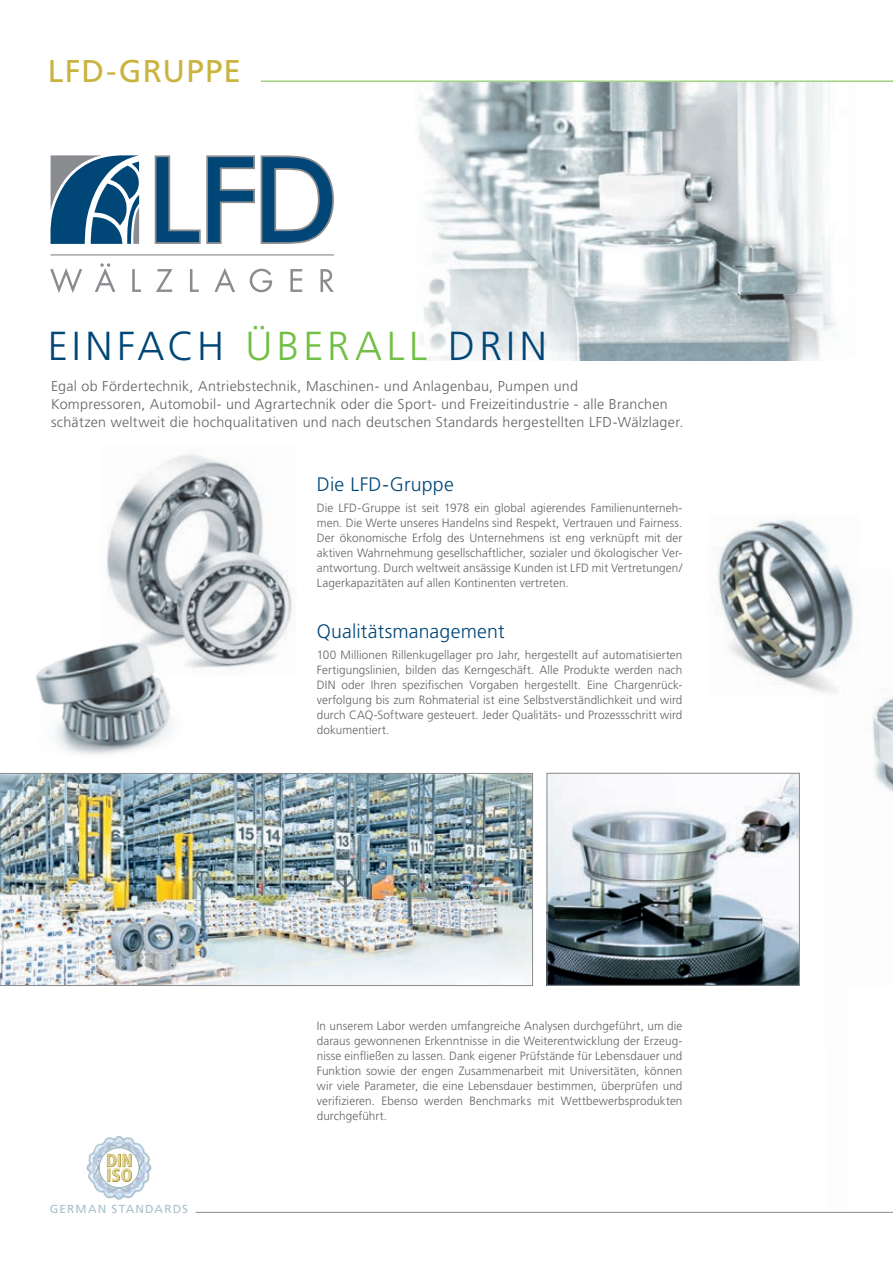
<style>
.page{position:relative;width:893px;height:1263px;background:#fff}
.page>*{position:absolute;margin:0;border:0;box-sizing:border-box;transform-origin:0 0}
.t1{font:300 40.5px "Frutiger";letter-spacing:.105em;color:#004677}
.t2{font:31.5px "Frutiger";letter-spacing:.035em;color:#c9b440}
.t3{font:300 19.5px "Frutiger";letter-spacing:.01em;color:#004677}
.t4{font:700 condensed 17.55px/14.7px "Frutiger";letter-spacing:.02em;color:#e1d397;scale:.95 1}
.t5{font:300 14.25px/18px "Frutiger";letter-spacing:.02em;color:#636366}
.t6{font:300 12px/15px "Frutiger";letter-spacing:.005em;color:#636366;text-align:justify}
.t7{font:11.55px "Frutiger";letter-spacing:.095em;color:#a6c2cb}
.s1{color:#71bf44}
</style>
<div class="page">
<img style="left:822px;top:697px;width:71px;height:515px">
<img style="left:419px;top:83px;width:416px;height:277px">
<img style="left:106px;top:454px;width:186px;height:214px">
<img style="left:0;top:773px;width:533px;height:213px">
<img style="left:549px;top:775px;width:249px;height:208px">
<div style="left:547px;top:773px;width:253px;height:212px;border:1px solid #8a8c8f"></div>
<img style="left:717px;top:519px;width:137px;height:175px">
<img style="left:36px;top:637px;width:155px;height:118px">
<div style="left:849px;top:987px;width:44px;height:225px;background:#fff"></div>
<hr style="left:261px;top:81px;width:632px;height:1px;background:#71bf44">
<hr style="left:196px;top:1212px;width:697px;height:1px;background:#8a8c8f">
<hr style="left:51px;top:254px;width:283px;height:1px;background:#8a8c8f">
<svg style="left:154px;top:155px;width:180px;height:89px"></svg>
<svg style="left:50px;top:155px;width:89px;height:89px"></svg>
<svg style="left:50px;top:268px;width:32px;height:25px"></svg>
<svg style="left:95px;top:263px;width:20px;height:29px"></svg>
<svg style="left:132px;top:269px;width:9px;height:23px"></svg>
<svg style="left:156px;top:269px;width:16px;height:23px"></svg>
<svg style="left:190px;top:269px;width:9px;height:23px"></svg>
<svg style="left:214px;top:268px;width:21px;height:24px"></svg>
<svg style="left:250px;top:269px;width:22px;height:23px"></svg>
<svg style="left:290px;top:269px;width:12px;height:23px"></svg>
<svg style="left:320px;top:269px;width:14px;height:23px"></svg>
<img style="left:86px;top:1135px;width:66px;height:65px">
<svg style="left:99px;top:1148px;width:40px;height:39px"></svg>
<div style="left:99px;top:1148px;width:40px;height:40px;border:1px solid #97bac3;border-radius:50%"></div>
<svg style="left:107px;top:1181px;width:25px;height:1px"></svg>
<div style="left:107px;top:1153px;width:25px;height:28px;background:#fff;opacity:.75"></div>
<div style="left:107px;top:1154px;width:25px;height:27px;background:#bba532;opacity:.75"></div>
<h2 class="t2" style="left:48px;top:52px;width:194px">LFD-GRUPPE</h2>
<h1 class="t1" style="left:48px;top:323px;width:500px">EINFACH <span class="s1">ÜBERALL</span> DRIN</h1>
<p class="t5" style="left:51px;top:377px;width:634px">Egal ob Fördertechnik, Antriebstechnik, Maschinen- und Anlagenbau, Pumpen und<br>Kompressoren, Automobil- und Agrartechnik oder die Sport- und Freizeitindustrie - alle Branchen schätzen weltweit die hochqualitativen und nach deutschen Standards hergestellten LFD-Wälzlager.</p>
<h3 class="t3" style="left:317px;top:473px;width:139px">Die LFD-Gruppe</h3>
<p class="t6" style="left:317px;top:500px;width:367px">Die LFD-Gruppe ist seit 1978 ein global agierendes Familienunterneh&shy;men. Die Werte unseres Handelns sind Respekt, Vertrauen und Fairness.<br>Der ökonomische Erfolg des Unternehmens ist eng verknüpft mit der aktiven Wahrnehmung gesellschaftlicher, sozialer und ökologischer Ver&shy;antwortung. Durch weltweit ansässige Kunden ist LFD mit Vertretungen/ Lagerkapazitäten auf allen Kontinenten vertreten.</p>
<h3 class="t3" style="left:317px;top:620px;width:189px">Qualitätsmanagement</h3>
<p class="t6" style="left:317px;top:648px;width:367px">100 Millionen Rillenkugellager pro Jahr, hergestellt auf automatisierten Fertigungslinien, bilden das Kerngeschäft. Alle Produkte werden nach DIN oder Ihren spezifischen Vorgaben hergestellt. Eine Chargenrück&shy;verfolgung bis zum Rohmaterial ist eine Selbstverständlichkeit und wird durch CAQ-Software gesteuert. Jeder Qualitäts- und Prozessschritt wird dokumentiert.</p>
<h3 class="t4" style="left:106px;top:1153px;width:29px">DIN<br>ISO</h3>
<p class="t7" style="left:50px;top:1202px;width:140px">GERMAN STANDARDS</p>
<p class="t6" style="left:317px;top:1018px;width:367px">In unserem Labor werden umfangreiche Analysen durchgeführt, um die daraus gewonnenen Erkenntnisse in die Weiterentwicklung der Erzeug&shy;nisse einfließen zu lassen. Dank eigener Prüfstände für Lebensdauer und Funktion sowie der engen Zusammenarbeit mit Universitäten, können wir viele Parameter, die eine Lebensdauer bestimmen, überprüfen und verifizieren. Ebenso werden Benchmarks mit Wettbewerbsprodukten durchgeführt.</p>
</div>
